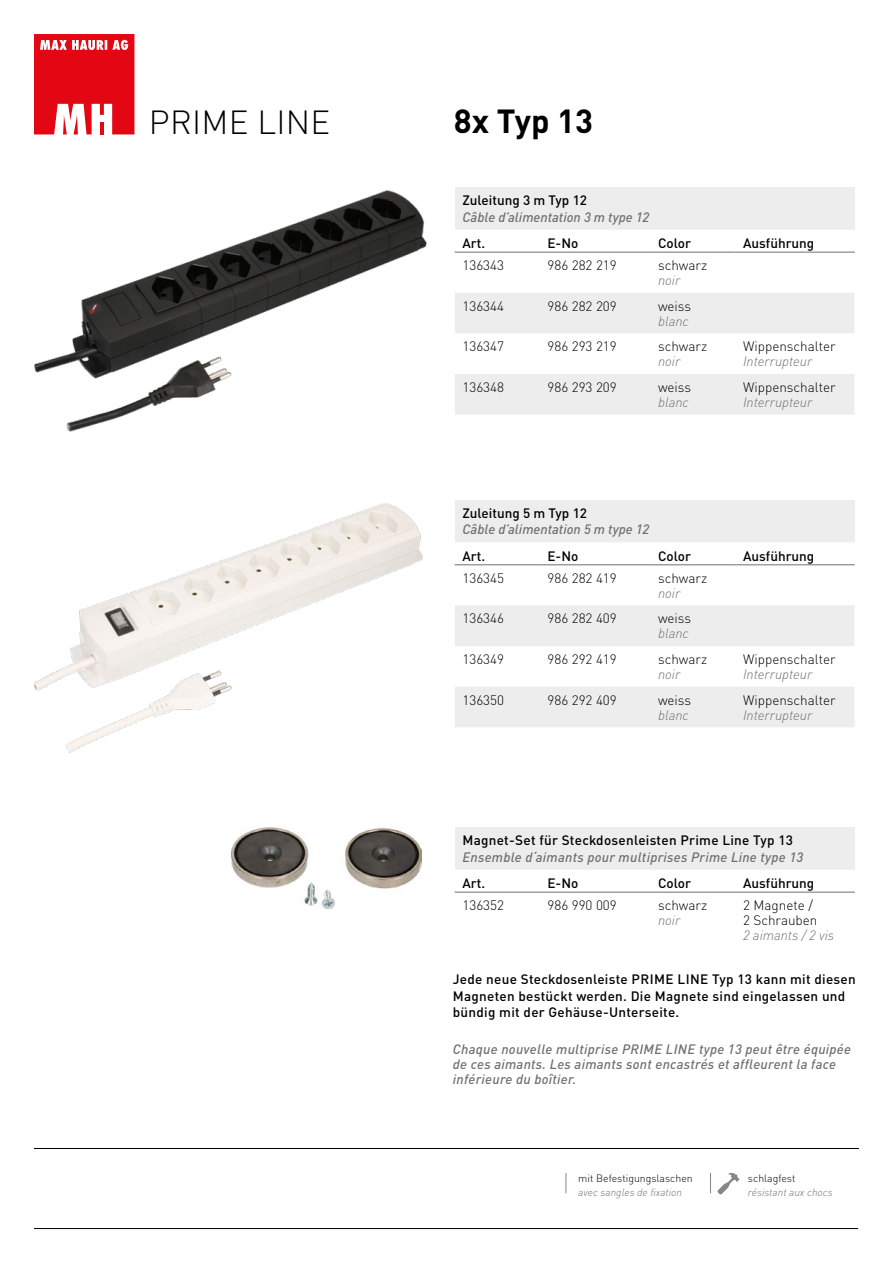
<style>
.page{position:relative;width:893px;height:1263px;background:#fff}
.page>*{position:absolute;margin:0;border:0;box-sizing:border-box;transform-origin:0 0}
.t1{font:300 33px "DINOT";letter-spacing:.01em;color:#000}
.t2{font:700 33px "DINOT";color:#000}
.t3{font:300 13.5px/15px "DINOT";color:#000}
.t4{font:500 13.5px/16.5px "DINOT";letter-spacing:.02em;color:#000}
.t5{font:italic 500 13.5px/15px "DINOT";letter-spacing:.02em;color:#706f6f}
.t6{font:italic 300 13.5px "DINOT";color:#706f6f}
.t7{font:500 13.5px "DINOT";color:#000}
.t8{font:italic 500 13.5px "DINOT";color:#706f6f}
.t9{font:italic 300 10.5px "DINOT";color:#706f6f}
.t10{font:300 10.5px "DINOT";color:#000}
</style>
<div class="page">
<svg style="left:34px;top:34px;width:100px;height:100px"></svg>
<hr style="left:34px;top:1148px;width:825px;height:1px;background:#000">
<hr style="left:34px;top:1228px;width:824px;height:1px;background:#000">
<svg style="left:717px;top:1173px;width:23px;height:22px"></svg>
<svg style="left:566px;top:1173px;width:1px;height:20px"></svg>
<svg style="left:710px;top:1173px;width:1px;height:20px"></svg>
<img style="left:34px;top:190px;width:393px;height:242px">
<img style="left:34px;top:503px;width:389px;height:250px">
<img style="left:232px;top:827px;width:190px;height:82px">
<div style="left:455px;top:187px;width:399px;height:43px;background:#ededed"></div>
<svg style="left:455px;top:251px;width:399px;height:1px"></svg>
<div style="left:455px;top:293px;width:399px;height:40px;background:#ededed"></div>
<div style="left:455px;top:374px;width:399px;height:41px;background:#ededed"></div>
<hr style="left:455px;top:252px;width:85px;height:1px;background:#706f6f">
<hr style="left:540px;top:252px;width:110px;height:1px;background:#706f6f">
<hr style="left:650px;top:252px;width:85px;height:1px;background:#706f6f">
<hr style="left:735px;top:252px;width:120px;height:1px;background:#706f6f">
<div style="left:455px;top:500px;width:399px;height:42px;background:#ededed"></div>
<svg style="left:455px;top:565px;width:399px;height:1px"></svg>
<div style="left:455px;top:605px;width:399px;height:41px;background:#ededed"></div>
<div style="left:455px;top:687px;width:399px;height:40px;background:#ededed"></div>
<hr style="left:455px;top:564px;width:85px;height:1px;background:#706f6f">
<hr style="left:540px;top:564px;width:110px;height:1px;background:#706f6f">
<hr style="left:650px;top:564px;width:85px;height:1px;background:#706f6f">
<hr style="left:735px;top:564px;width:120px;height:1px;background:#706f6f">
<div style="left:455px;top:827px;width:399px;height:43px;background:#ededed"></div>
<svg style="left:455px;top:891px;width:399px;height:1px"></svg>
<hr style="left:455px;top:892px;width:85px;height:1px;background:#706f6f">
<hr style="left:540px;top:892px;width:110px;height:1px;background:#706f6f">
<hr style="left:650px;top:892px;width:85px;height:1px;background:#706f6f">
<hr style="left:735px;top:892px;width:120px;height:1px;background:#706f6f">
<h1 class="t1" style="left:149px;top:101px;width:183px">PRIME LINE</h1>
<h1 class="t2" style="left:454px;top:99px;width:141px">8x Typ 13</h1>
<p class="t7" style="left:462px;top:192px;width:126px">Zuleitung 3 m Typ 12</p>
<p class="t8" style="left:462px;top:208px;width:188px">Câble d’alimentation 3 m type 12</p>
<p class="t4" style="left:462px;top:235px;width:24px">Art.</p>
<p class="t4" style="left:547px;top:235px;width:32px">E-No</p>
<p class="t4" style="left:658px;top:235px;width:34px">Color</p>
<p class="t7" style="left:743px;top:235px;width:73px">Ausführung</p>
<p class="t3" style="left:462px;top:258px;width:43px">136343</p>
<p class="t3" style="left:547px;top:258px;width:71px">986 282 219</p>
<p class="t3" style="left:658px;top:258px;width:51px">schwarz</p>
<p class="t6" style="left:658px;top:272px;width:24px">noir</p>
<p class="t3" style="left:462px;top:298px;width:43px">136344</p>
<p class="t3" style="left:547px;top:298px;width:71px">986 282 209</p>
<p class="t3" style="left:658px;top:298px;width:35px">weiss</p>
<p class="t6" style="left:658px;top:313px;width:32px">blanc</p>
<p class="t3" style="left:462px;top:339px;width:43px">136347</p>
<p class="t3" style="left:547px;top:339px;width:71px">986 293 219</p>
<p class="t3" style="left:658px;top:339px;width:51px">schwarz</p>
<p class="t6" style="left:658px;top:353px;width:24px">noir</p>
<p class="t3" style="left:743px;top:339px;width:94px">Wippenschalter</p>
<p class="t6" style="left:743px;top:353px;width:71px">Interrupteur</p>
<p class="t3" style="left:462px;top:379px;width:43px">136348</p>
<p class="t3" style="left:547px;top:379px;width:71px">986 293 209</p>
<p class="t3" style="left:658px;top:379px;width:35px">weiss</p>
<p class="t6" style="left:658px;top:394px;width:32px">blanc</p>
<p class="t3" style="left:743px;top:379px;width:94px">Wippenschalter</p>
<p class="t6" style="left:743px;top:394px;width:71px">Interrupteur</p>
<p class="t7" style="left:462px;top:504px;width:126px">Zuleitung 5 m Typ 12</p>
<p class="t8" style="left:462px;top:521px;width:188px">Câble d’alimentation 5 m type 12</p>
<p class="t4" style="left:462px;top:547px;width:24px">Art.</p>
<p class="t4" style="left:547px;top:547px;width:32px">E-No</p>
<p class="t4" style="left:658px;top:547px;width:34px">Color</p>
<p class="t7" style="left:743px;top:547px;width:73px">Ausführung</p>
<p class="t3" style="left:462px;top:570px;width:43px">136345</p>
<p class="t3" style="left:547px;top:570px;width:71px">986 282 419</p>
<p class="t3" style="left:658px;top:570px;width:51px">schwarz</p>
<p class="t6" style="left:658px;top:585px;width:24px">noir</p>
<p class="t3" style="left:462px;top:611px;width:43px">136346</p>
<p class="t3" style="left:547px;top:611px;width:71px">986 282 409</p>
<p class="t3" style="left:658px;top:611px;width:35px">weiss</p>
<p class="t6" style="left:658px;top:625px;width:32px">blanc</p>
<p class="t3" style="left:462px;top:651px;width:43px">136349</p>
<p class="t3" style="left:547px;top:651px;width:71px">986 292 419</p>
<p class="t3" style="left:658px;top:651px;width:51px">schwarz</p>
<p class="t6" style="left:658px;top:666px;width:24px">noir</p>
<p class="t3" style="left:743px;top:651px;width:94px">Wippenschalter</p>
<p class="t6" style="left:743px;top:666px;width:71px">Interrupteur</p>
<p class="t3" style="left:462px;top:692px;width:43px">136350</p>
<p class="t3" style="left:547px;top:692px;width:71px">986 292 409</p>
<p class="t3" style="left:658px;top:692px;width:35px">weiss</p>
<p class="t6" style="left:658px;top:706px;width:32px">blanc</p>
<p class="t3" style="left:743px;top:692px;width:94px">Wippenschalter</p>
<p class="t6" style="left:743px;top:706px;width:71px">Interrupteur</p>
<p class="t4" style="left:462px;top:832px;width:332px">Magnet-Set für Steckdosenleisten Prime Line Typ 13</p>
<p class="t5" style="left:462px;top:849px;width:342px">Ensemble d‘aimants pour multiprises Prime Line type 13</p>
<p class="t4" style="left:462px;top:875px;width:24px">Art.</p>
<p class="t4" style="left:547px;top:875px;width:32px">E-No</p>
<p class="t4" style="left:658px;top:875px;width:34px">Color</p>
<p class="t7" style="left:743px;top:875px;width:73px">Ausführung</p>
<p class="t3" style="left:462px;top:897px;width:43px">136352</p>
<p class="t3" style="left:547px;top:897px;width:71px">986 990 009</p>
<p class="t3" style="left:658px;top:897px;width:51px">schwarz</p>
<p class="t6" style="left:658px;top:912px;width:24px">noir</p>
<p class="t3" style="left:743px;top:897px;width:76px">2 Magnete /<br>2 Schrauben</p>
<p class="t6" style="left:743px;top:927px;width:93px">2 aimants / 2 vis</p>
<p class="t4" style="left:453px;top:971px;width:404px">Jede neue Steckdosenleiste PRIME LINE Typ 13 kann mit diesen<br>Magneten bestückt werden. Die Magnete sind eingelassen und bündig mit der Gehäuse-Unterseite.</p>
<p class="t5" style="left:453px;top:1041px;width:400px">Chaque nouvelle multiprise PRIME LINE type 13 peut être équipée de ces aimants. Les aimants sont encastrés et affleurent la face inférieure du boîtier.</p>
<p class="t10" style="left:578px;top:1172px;width:116px">mit Befestigungslaschen</p>
<p class="t9" style="left:578px;top:1185px;width:105px">avec sangles de fixation</p>
<p class="t10" style="left:748px;top:1172px;width:49px">schlagfest</p>
<p class="t9" style="left:748px;top:1185px;width:86px">résistant aux chocs</p>
</div>
